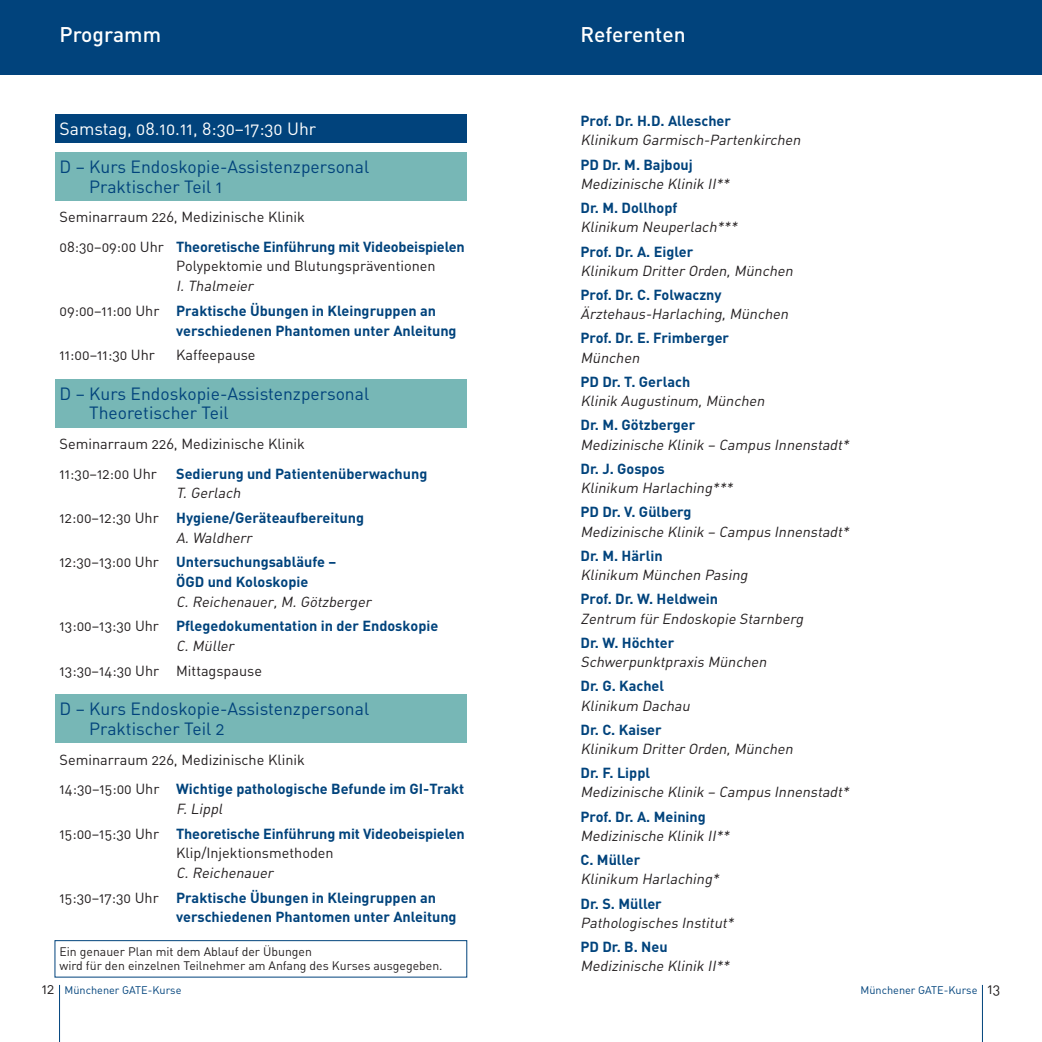
<style>
.page{position:relative;width:1042px;height:1042px;background:#fff}
.page>*{position:absolute;margin:0;border:0;box-sizing:border-box;transform-origin:0 0}
.t1{font:500 21px "DIN";color:#fff}
.t2{font:17.5px/19.6px "DIN Regular Alternate";color:#01437c}
.t3{font:17.5px "DIN Regular Alternate";color:#fff}
.t4{font:700 14.35px/19.6px "DIN";color:#01437c}
.t5{font:italic 14.35px "DIN Regular Alternate";color:#231f20}
.t6{font:14.35px/29.6px "DIN Regular Alternate";color:#231f20}
.t7{font:12.25px/14px "DIN Regular Alternate";color:#231f20}
.t8{font:10.85px "DIN Regular Alternate";color:#01437c}
.s1{font-family:"DIN Regular Alternate";font-weight:400;color:#231f20}
.s2{font-size:14.35px;color:#231f20}
</style>
<div class="page">
<div style="left:521px;top:0;width:521px;height:74px;background:#01437c"></div>
<div style="left:55px;top:114px;width:411px;height:29px;background:#01437c"></div>
<div style="left:55px;top:153px;width:411px;height:48px;background:#77b7b6"></div>
<div style="left:0;top:0;width:521px;height:74px;background:#01437c"></div>
<div style="left:55px;top:379px;width:411px;height:49px;background:#77b7b6"></div>
<div style="left:55px;top:694px;width:411px;height:49px;background:#77b7b6"></div>
<div style="left:55px;top:940px;width:412px;height:37px;border:1px solid #01437c"></div>
<hr style="left:59px;top:985px;width:1px;height:57px;background:#01437c">
<hr style="left:982px;top:985px;width:1px;height:57px;background:#01437c">
<h1 class="t1" style="left:60px;top:27px;width:103px">Programm</h1>
<p class="t3" style="left:60px;top:122px;width:258px">Samstag, 08.10.11, 8:30–17:30 Uhr</p>
<p class="t2" style="left:89px;top:159px;width:281px;text-indent:-30px">D – Kurs Endoskopie-Assistenzpersonal<br>Praktischer Teil 1</p>
<p class="t6" style="left:60px;top:204px;width:247px">Seminarraum 226, Medizinische Klinik</p>
<p class="t4" style="left:60px;top:238px;width:407px"><span class="s1">08:30–09:00 Uhr</span> Theoretische Einführung mit Videobeispielen</p>
<p class="t6" style="left:176px;top:253px;width:261px">Polypektomie und Blutungspräventionen</p>
<p class="t5" style="left:176px;top:281px;width:81px">I. Thalmeier</p>
<p class="t4" style="left:176px;top:302px;width:282px;text-indent:-117px"><span class="s1">09:00–11:00 Uhr</span> Praktische Übungen in Kleingruppen an verschiedenen Phantomen unter Anleitung</p>
<p class="t6" style="left:60px;top:342px;width:97px">11:00–11:30 Uhr</p>
<p class="t6" style="left:176px;top:342px;width:81px">Kaffeepause</p>
<p class="t2" style="left:89px;top:386px;width:281px;text-indent:-30px">D – Kurs Endoskopie-Assistenzpersonal<br>Theoretischer Teil</p>
<p class="t6" style="left:60px;top:431px;width:247px">Seminarraum 226, Medizinische Klinik<br>11:30–12:00 Uhr</p>
<p class="t4" style="left:176px;top:465px;width:253px">Sedierung und Patientenüberwachung</p>
<p class="t5" style="left:176px;top:488px;width:68px">T. Gerlach</p>
<p class="t4" style="left:60px;top:509px;width:306px"><span class="s1">12:00–12:30 Uhr</span> Hygiene/Geräteaufbereitung</p>
<p class="t5" style="left:176px;top:532px;width:80px">A. Waldherr</p>
<p class="t4" style="left:176px;top:554px;width:162px;text-indent:-117px"><span class="s1">12:30–13:00 Uhr</span> Untersuchungsabläufe –<br>ÖGD und Koloskopie</p>
<p class="t5" style="left:176px;top:596px;width:199px">C. Reichenauer, M. Götzberger</p>
<p class="t4" style="left:60px;top:618px;width:380px"><span class="s1">13:00–13:30 Uhr</span> Pflegedokumentation in der Endoskopie</p>
<p class="t5" style="left:176px;top:641px;width:62px">C. Müller</p>
<p class="t6" style="left:60px;top:657px;width:204px">13:30–14:30 Uhr Mittagspause</p>
<p class="t2" style="left:89px;top:701px;width:281px;text-indent:-30px">D – Kurs Endoskopie-Assistenzpersonal<br>Praktischer Teil 2</p>
<p class="t6" style="left:60px;top:746px;width:247px">Seminarraum 226, Medizinische Klinik</p>
<p class="t4" style="left:60px;top:780px;width:406px"><span class="s1">14:30–15:00 Uhr</span> Wichtige pathologische Befunde im GI-Trakt</p>
<p class="t5" style="left:176px;top:803px;width:50px">F. Lippl</p>
<p class="t4" style="left:60px;top:825px;width:407px"><span class="s1">15:00–15:30 Uhr</span> Theoretische Einführung mit Videobeispielen</p>
<p class="t6" style="left:176px;top:840px;width:159px">Klip/Injektionsmethoden</p>
<p class="t5" style="left:176px;top:867px;width:101px">C. Reichenauer</p>
<p class="t4" style="left:176px;top:889px;width:282px;text-indent:-117px"><span class="s1">15:30–17:30 Uhr</span> Praktische Übungen in Kleingruppen an verschiedenen Phantomen unter Anleitung</p>
<p class="t7" style="left:60px;top:946px;width:384px">Ein genauer Plan mit dem Ablauf der Übungen<br>wird für den einzelnen Teilnehmer am Anfang des Kurses ausgegeben.</p>
<h1 class="t1" style="left:580px;top:27px;width:107px">Referenten</h1>
<p class="t4" style="left:580px;top:112px;width:152px">Prof. Dr. H.D. Allescher</p>
<p class="t5" style="left:580px;top:135px;width:224px">Klinikum Garmisch-Partenkirchen</p>
<p class="t4" style="left:580px;top:156px;width:114px">PD Dr. M. Bajbouj</p>
<p class="t5" style="left:580px;top:179px;width:153px">Medizinische Klinik II**</p>
<p class="t4" style="left:580px;top:199px;width:98px">Dr. M. Dollhopf</p>
<p class="t5" style="left:580px;top:222px;width:161px">Klinikum Neuperlach***</p>
<p class="t4" style="left:580px;top:243px;width:114px">Prof. Dr. A. Eigler</p>
<p class="t5" style="left:580px;top:265px;width:216px">Klinikum Dritter Orden, München</p>
<p class="t4" style="left:580px;top:286px;width:143px">Prof. Dr. C. Folwaczny</p>
<p class="t5" style="left:580px;top:309px;width:212px">Ärztehaus-Harlaching, München</p>
<p class="t4" style="left:580px;top:330px;width:150px">Prof. Dr. E. Frimberger</p>
<p class="t5" style="left:580px;top:352px;width:63px">München</p>
<p class="t4" style="left:580px;top:373px;width:111px">PD Dr. T. Gerlach</p>
<p class="t5" style="left:580px;top:396px;width:188px">Klinik Augustinum, München</p>
<p class="t4" style="left:580px;top:417px;width:116px">Dr. M. Götzberger</p>
<p class="t5" style="left:580px;top:439px;width:272px">Medizinische Klinik – Campus Innenstadt*</p>
<p class="t4" style="left:580px;top:460px;width:86px">Dr. J. Gospos</p>
<p class="t5" style="left:580px;top:483px;width:156px">Klinikum Harlaching***</p>
<p class="t4" style="left:580px;top:504px;width:112px">PD Dr. V. Gülberg</p>
<p class="t5" style="left:580px;top:526px;width:272px">Medizinische Klinik – Campus Innenstadt*</p>
<p class="t4" style="left:580px;top:547px;width:84px">Dr. M. Härlin</p>
<p class="t5" style="left:580px;top:570px;width:171px">Klinikum München Pasing</p>
<p class="t4" style="left:580px;top:590px;width:139px">Prof. Dr. W. Heldwein</p>
<p class="t5" style="left:580px;top:613px;width:227px">Zentrum für Endoskopie Starnberg</p>
<p class="t4" style="left:580px;top:634px;width:95px">Dr. W. Höchter</p>
<p class="t5" style="left:580px;top:657px;width:190px">Schwerpunktpraxis München</p>
<p class="t4" style="left:580px;top:677px;width:85px">Dr. G. Kachel</p>
<p class="t5" style="left:580px;top:700px;width:113px">Klinikum Dachau</p>
<p class="t4" style="left:580px;top:721px;width:83px">Dr. C. Kaiser</p>
<p class="t5" style="left:580px;top:744px;width:216px">Klinikum Dritter Orden, München</p>
<p class="t4" style="left:580px;top:764px;width:71px">Dr. F. Lippl</p>
<p class="t5" style="left:580px;top:787px;width:272px">Medizinische Klinik – Campus Innenstadt*</p>
<p class="t4" style="left:580px;top:808px;width:127px">Prof. Dr. A. Meining</p>
<p class="t5" style="left:580px;top:830px;width:153px">Medizinische Klinik II**</p>
<p class="t4" style="left:580px;top:851px;width:61px">C. Müller</p>
<p class="t5" style="left:580px;top:874px;width:142px">Klinikum Harlaching*</p>
<p class="t4" style="left:580px;top:895px;width:83px">Dr. S. Müller</p>
<p class="t5" style="left:580px;top:917px;width:157px">Pathologisches Institut*</p>
<p class="t4" style="left:580px;top:938px;width:89px">PD Dr. B. Neu</p>
<p class="t5" style="left:580px;top:961px;width:153px">Medizinische Klinik II**</p>
<p class="t8" style="left:42px;top:986px;width:141px"><span class="s2">12</span> Münchener GATE-Kurse</p>
<p class="t8" style="left:860px;top:986px;width:141px">Münchener GATE-Kurse <span class="s2">13</span></p>
</div>
